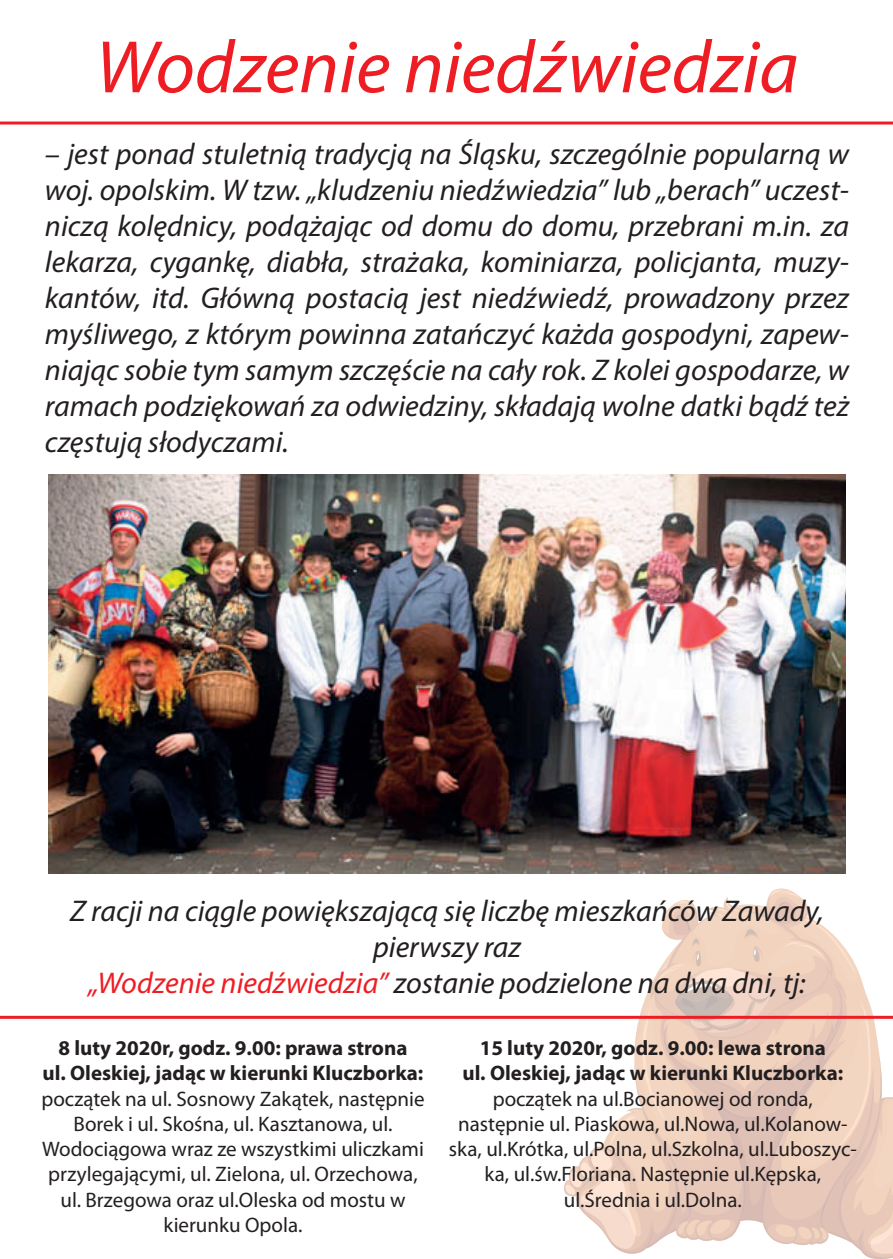
<style>
.page{position:relative;width:893px;height:1259px;background:#fff}
.page>*{position:absolute;margin:0;border:0;box-sizing:border-box;transform-origin:0 0}
.t1{font:italic 75px "Myriad Pro";color:#ee1d23}
.t2{font:italic 30px/36px "Myriad Pro";color:#231f20;text-align:justify}
.t3{font:21px/25.2px "Myriad Pro";color:#231f20;text-align:center}
.t4{font:700 21px/25.2px "Myriad Pro";color:#231f20;text-align:center}
.s1{color:#ee1d23}
</style>
<div class="page">
<img style="left:49px;top:474px;width:796px;height:400px">
<svg style="left:564px;top:888px;width:329px;height:371px"></svg>
<hr style="left:0;top:121px;width:893px;height:3px;background:#ee1d23">
<hr style="left:0;top:1015px;width:893px;height:3px;background:#ee1d23">
<h1 class="t1" style="left:96px;top:21px;width:704px">Wodzenie niedźwiedzia</h1>
<p class="t2" style="left:45px;top:136px;width:806px">– jest ponad stuletnią tradycją na Śląsku, szczególnie popularną w woj. opolskim. W tzw. „kludzeniu niedźwiedzia” lub „berach” uczest&shy;niczą kolędnicy, podążając od domu do domu, przebrani m.in. za lekarza, cygankę, diabła, strażaka, kominiarza, policjanta, muzy&shy;kantów, itd. Główną postacią jest niedźwiedź, prowadzony przez myśliwego, z którym powinna zatańczyć każda gospodyni, zapew&shy;niając sobie tym samym szczęście na cały rok. Z kolei gospodarze, w ramach podziękowań za odwiedziny, składają wolne datki bądź też częstują słodyczami.</p>
<p class="t2" style="left:70px;top:892px;width:755px;text-align:center">Z racji na ciągle powiększającą się liczbę mieszkańców Zawady, pierwszy raz<br><span class="s1">„Wodzenie niedźwiedzia”</span> zostanie podzielone na dwa dni, tj:</p>
<p class="t4" style="left:43px;top:1035px;width:382px">8 luty 2020r, godz. 9.00: prawa strona<br>ul. Oleskiej, jadąc w kierunki Kluczborka:</p>
<p class="t3" style="left:41px;top:1085px;width:385px">początek na ul. Sosnowy Zakątek, następnie Borek i ul. Skośna, ul. Kasztanowa, ul.<br>Wodociągowa wraz ze wszystkimi uliczkami przylegającymi, ul. Zielona, ul. Orzechowa, ul. Brzegowa oraz ul.Oleska od mostu w kierunku Opola.</p>
<p class="t4" style="left:462px;top:1035px;width:382px">15 luty 2020r, godz. 9.00: lewa strona<br>ul. Oleskiej, jadąc w kierunki Kluczborka:</p>
<p class="t3" style="left:449px;top:1085px;width:409px">początek na ul.Bocianowej od ronda, następnie ul. Piaskowa, ul.Nowa, ul.Kolanow&shy;ska, ul.Krótka, ul.Polna, ul.Szkolna, ul.Luboszyc&shy;ka, ul.św.Floriana. Następnie ul.Kępska, ul.Średnia i ul.Dolna.</p>
</div>
